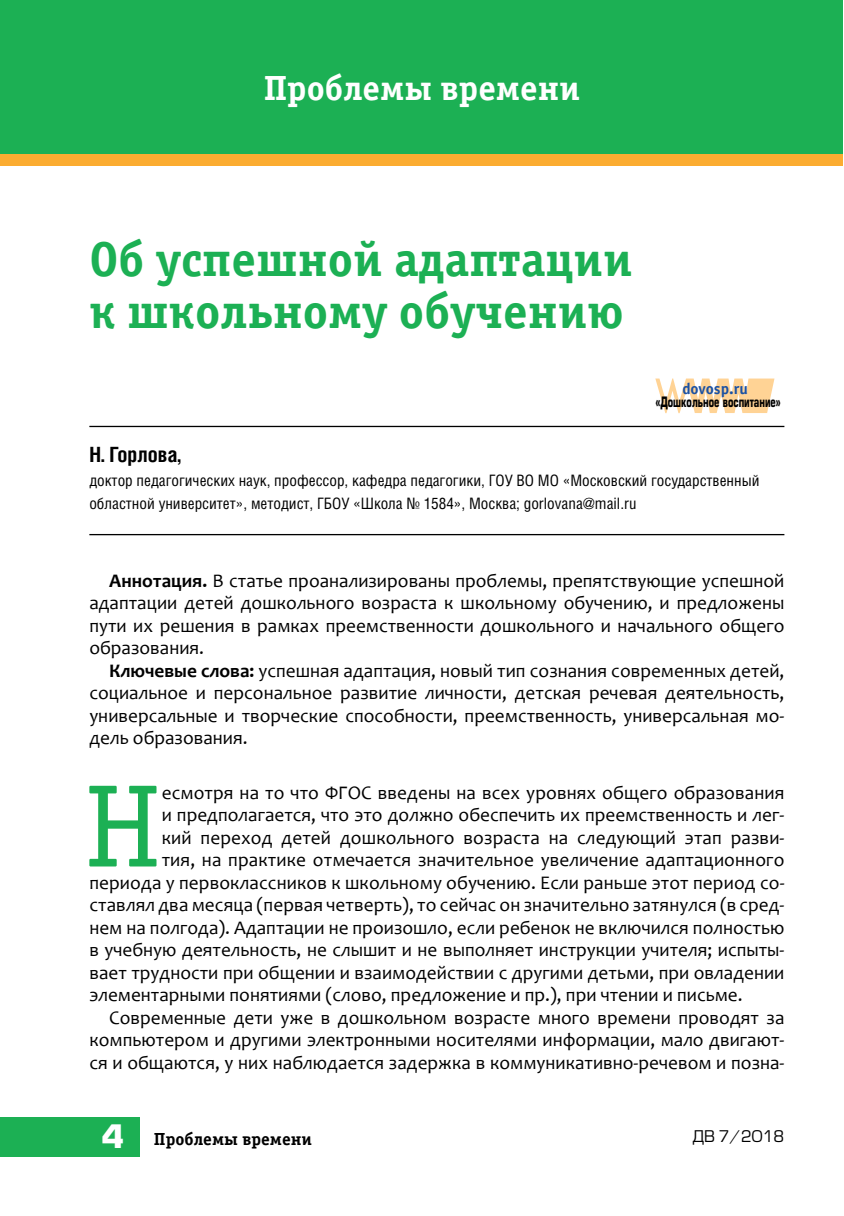
<style>
.page{position:relative;width:844px;height:1216px;background:#fff}
.page>*{position:absolute;margin:0;border:0;box-sizing:border-box;transform-origin:0 0}
.t1{font:117.77px "Officina Serif Book ITC";color:#1cb054}
.t2{font:49px/52.5px "Officina Serif Bold ITC";color:#1cb054}
.t3{font:35px "Officina Serif Bold ITC";color:#fff}
.t4{font:700 21px "Helios Cond";color:#000}
.t5{font:19.25px/22.4px "Candara";color:#000;text-align:justify}
.t6{font:17.5px "Officina Serif Bold ITC";color:#000}
.t7{font:15.75px/23.6px "Helios Cond";color:#000}
.t8{font:15.75px "Officina Sans Bold ITC";color:#1b51a3}
.t9{font:15.75px "Europe";color:#000}
.t10{font:700 14px "Europe";color:#000;scale:.65 1}
.s1{font-weight:700}
.s2{font-family:"Europe";font-weight:700;font-size:31.5px;color:#fff}
</style>
<div class="page">
<div style="left:0;top:1116px;width:139px;height:40px;background:#1cb054"></div>
<div style="left:0;top:141px;width:842px;height:25px;background:#fbac31"></div>
<div style="left:0;top:0;width:842px;height:154px;background:#1cb054"></div>
<hr style="left:89px;top:426px;width:695px;height:1px;background:#000">
<hr style="left:89px;top:534px;width:695px;height:1px;background:#000">
<svg style="left:655px;top:378px;width:119px;height:35px"></svg>
<h3 class="t3" style="left:264px;top:66px;width:318px">Проблемы времени</h3>
<h2 class="t2" style="left:89px;top:232px;width:544px">Об успешной адаптации к школьному обучению</h2>
<p class="t8" style="left:682px;top:378px;width:67px">dovosp.ru</p>
<p class="t10" style="left:655px;top:393px;width:195px">«Дошкольное воспитание»</p>
<p class="t4" style="left:89px;top:442px;width:93px">Н. Горлова,</p>
<p class="t7" style="left:89px;top:468px;width:671px">доктор педагогических наук, профессор, кафедра педагогики, ГОУ ВО МО «Московский государственный областной университет», методист, ГБОУ «Школа № 1584», Москва; gorlovana@mail.ru</p>
<p class="t5" style="left:89px;top:569px;width:696px;text-indent:20px"><span class="s1">Аннотация.</span> В статье проанализированы проблемы, препятствующие успешной адаптации детей дошкольного возраста к школьному обучению, и предложены пути их решения в рамках преемственности дошкольного и начального общего образования.</p>
<p class="t5" style="left:89px;top:659px;width:696px;text-indent:20px"><span class="s1">Ключевые слова:</span> успешная адаптация, новый тип сознания современных детей, социальное и персональное развитие личности, детская речевая деятельность, универсальные и творческие способности, преемственность, универсальная мо&shy;дель образования.</p>
<h1 class="t1" style="left:85px;top:759px;width:78px">Н</h1>
<p class="t5" style="left:162px;top:781px;width:624px">есмотря на то что ФГОС введены на всех уровнях общего образования</p>
<p class="t5" style="left:162px;top:803px;width:624px">и предполагается, что это должно обеспечить их преемственность и лег-</p>
<p class="t5" style="left:162px;top:826px;width:624px">кий переход детей дошкольного возраста на следующий этап разви-</p>
<p class="t5" style="left:162px;top:848px;width:624px">тия, на практике отмечается значительное увеличение адаптационного</p>
<p class="t5" style="left:89px;top:871px;width:696px">периода у первоклассников к школьному обучению. Если раньше этот период со-</p>
<p class="t5" style="left:89px;top:893px;width:696px">ставлял два месяца (первая четверть), то сейчас он значительно затянулся (в сред-</p>
<p class="t5" style="left:89px;top:916px;width:696px">нем на полгода). Адаптации не произошло, если ребенок не включился полностью</p>
<p class="t5" style="left:89px;top:938px;width:696px">в учебную деятельность, не слышит и не выполняет инструкции учителя; испыты-</p>
<p class="t5" style="left:89px;top:961px;width:696px">вает трудности при общении и взаимодействии с другими детьми, при овладении</p>
<p class="t5" style="left:89px;top:983px;width:654px">элементарными понятиями (слово, предложение и пр.), при чтении и письме.</p>
<p class="t5" style="left:109px;top:1006px;width:676px">Современные дети уже в дошкольном возрасте много времени проводят за</p>
<p class="t5" style="left:89px;top:1028px;width:696px">компьютером и другими электронными носителями информации, мало двигают-</p>
<p class="t5" style="left:89px;top:1051px;width:696px">ся и общаются, у них наблюдается задержка в коммуникативно-речевом и позна-</p>
<p class="t6" style="left:102px;top:1128px;width:212px"><span class="s2">4</span> Проблемы времени</p>
<p class="t9" style="left:692px;top:1127px;width:93px">ДВ 7/2018</p>
</div>
